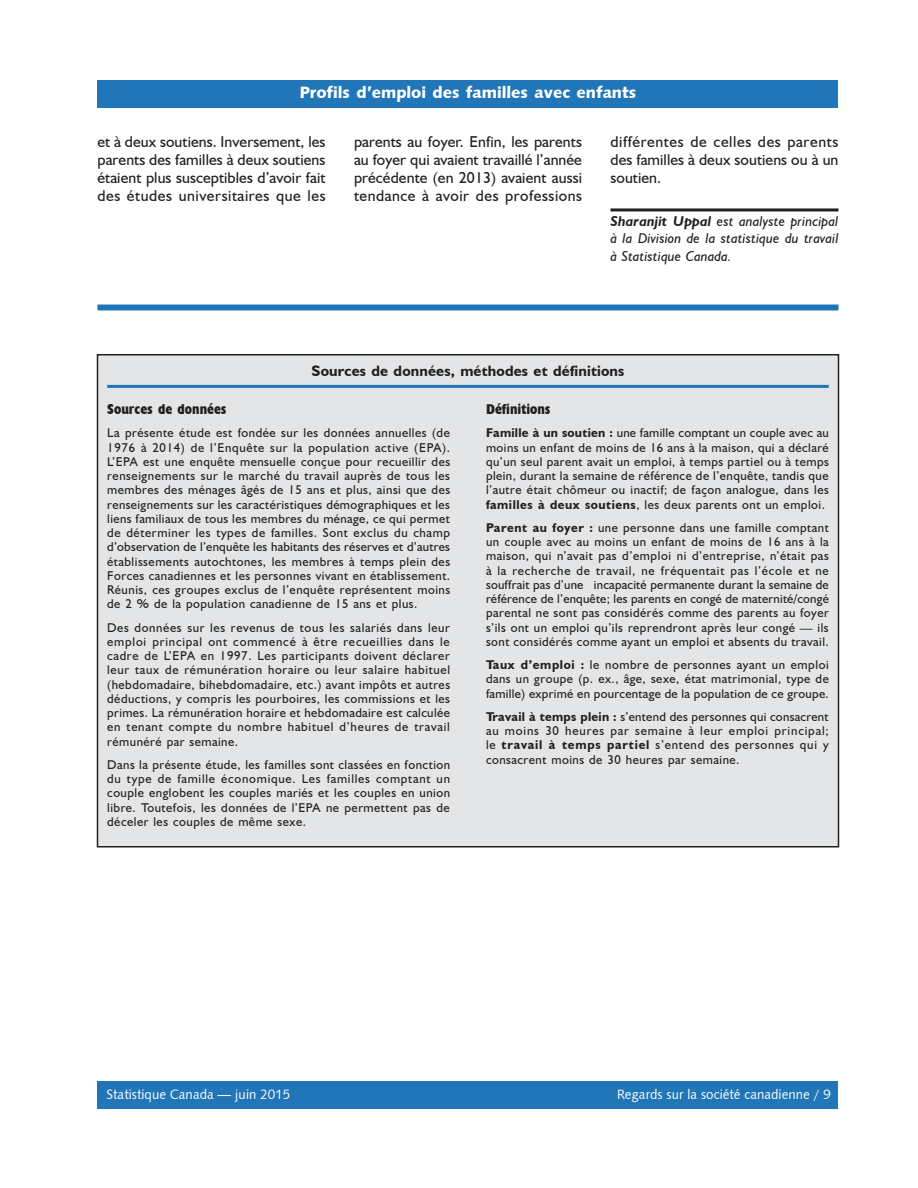
<style>
.page{position:relative;width:918px;height:1188px;background:#fff}
.page>*{position:absolute;margin:0;border:0;box-sizing:border-box;transform-origin:0 0}
.t1{font:16.5px "Humanist 531 BT Black A";color:#fff}
.BodyText{font:15.75px/18px "Humanist 521 BT";letter-spacing:.02em;color:#231f20;text-align:justify}
.BoxTitle_10pt{font:700 15px "Humanist 521 BT";letter-spacing:.01em;color:#231f20}
.ArticleAuthorInfo{font:italic 14.25px/16.5px "Humanist 521 BT";letter-spacing:.01em;color:#231f20}
.BoxSubhead1{font:700 condensed 14.25px "Humanist 521 BT Xtra";color:#231f20}
.BoxSubhead2{font:700 condensed 14.25px "Humanist 521 BT Xtra";color:#231f20}
.t2{font:13.5px "Humanist 531 BT Roman A";color:#fff}
.BoxText{font:12.75px/14.2px "Humanist 521 BT";letter-spacing:.04em;color:#231f20;text-align:justify}
.s1{font-weight:700}
</style>
<div class="page">
<div style="left:98px;top:80px;width:740px;height:28px;background:#2076b7"></div>
<div style="left:98px;top:1081px;width:740px;height:27px;background:#2076b7"></div>
<hr style="left:610px;top:208px;width:228px;height:3px;background:#231f20">
<div style="left:98px;top:355px;width:740px;height:492px;background:#e4e5e7"></div>
<hr style="left:107px;top:385px;width:722px;height:3px;background:#2076b7">
<div style="left:97px;top:354px;width:742px;height:494px;border:2px solid #231f20"></div>
<div style="left:98px;top:304px;width:740px;height:6px;background:#2076b7"></div>
<p class="t1" style="left:300px;top:82px;width:338px">Profils d’emploi des familles avec enfants</p>
<p class="BodyText" style="left:98px;top:132px;width:230px">et à deux soutiens. Inversement, les parents des familles à deux soutiens étaient plus susceptibles d’avoir fait des études universitaires que les</p>
<p class="BodyText" style="left:354px;top:132px;width:230px">parents au foyer. Enfin, les parents au foyer qui avaient travaillé l’année précédente (en 2013) avaient aussi tendance à avoir des professions</p>
<p class="BodyText" style="left:610px;top:132px;width:229px">différentes de celles des parents des familles à deux soutiens ou à un soutien.</p>
<p class="ArticleAuthorInfo" style="left:610px;top:213px;width:230px"><span class="s1">Sharanjit Uppal</span> est analyste principal à la Division de la statistique du travail</p>
<p class="ArticleAuthorInfo" style="left:610px;top:248px;width:122px">à Statistique Canada.</p>
<p class="BoxTitle_10pt" style="left:312px;top:361px;width:314px">Sources de données, méthodes et définitions</p>
<p class="BoxSubhead1" style="left:107px;top:400px;width:121px">Sources de données</p>
<p class="BoxText" style="left:107px;top:426px;width:344px">La présente étude est fondée sur les données annuelles (de 1976 à 2014) de l’Enquête sur la population active (EPA).<br>L’EPA est une enquête mensuelle conçue pour recueillir des renseignements sur le marché du travail auprès de tous les membres des ménages âgés de 15 ans et plus, ainsi que des renseignements sur les caractéristiques démographiques et les liens familiaux de tous les membres du ménage, ce qui permet de déterminer les types de familles. Sont exclus du champ d’observation de l’enquête les habitants des réserves et d’autres établissements autochtones, les membres à temps plein des Forces canadiennes et les personnes vivant en établissement.<br>Réunis, ces groupes exclus de l’enquête représentent moins de 2 % de la population canadienne de 15 ans et plus.</p>
<p class="BoxText" style="left:107px;top:620px;width:344px">Des données sur les revenus de tous les salariés dans leur emploi principal ont commencé à être recueillies dans le cadre de L’EPA en 1997. Les participants doivent déclarer leur taux de rémunération horaire ou leur salaire habituel (hebdomadaire, bihebdomadaire, etc.) avant impôts et autres déductions, y compris les pourboires, les commissions et les primes. La rémunération horaire et hebdomadaire est calculée en tenant compte du nombre habituel d’heures de travail rémunéré par semaine.</p>
<p class="BoxText" style="left:107px;top:757px;width:344px">Dans la présente étude, les familles sont classées en fonction du type de famille économique. Les familles comptant un couple englobent les couples mariés et les couples en union libre. Toutefois, les données de l’EPA ne permettent pas de déceler les couples de même sexe.</p>
<p class="BoxSubhead2" style="left:486px;top:400px;width:66px">Définitions</p>
<p class="BoxText" style="left:486px;top:426px;width:344px"><span class="s1">Famille à un soutien :</span> une famille comptant un couple avec au moins un enfant de moins de 16 ans à la maison, qui a déclaré qu’un seul parent avait un emploi, à temps partiel ou à temps plein, durant la semaine de référence de l’enquête, tandis que l’autre était chômeur ou inactif; de façon analogue, dans les <span class="s1">familles à deux soutiens</span>, les deux parents ont un emploi.</p>
<p class="BoxText" style="left:486px;top:520px;width:344px"><span class="s1">Parent au foyer :</span> une personne dans une famille comptant un couple avec au moins un enfant de moins de 16 ans à la maison, qui n’avait pas d’emploi ni d’entreprise, n’était pas à la recherche de travail, ne fréquentait pas l’école et ne souffrait pas d’une incapacité permanente durant la semaine de référence de l’enquête; les parents en congé de maternité/congé parental ne sont pas considérés comme des parents au foyer s’ils ont un emploi qu’ils reprendront après leur congé — ils sont considérés comme ayant un emploi et absents du travail.</p>
<p class="BoxText" style="left:486px;top:657px;width:344px"><span class="s1">Taux d’emploi :</span> le nombre de personnes ayant un emploi dans un groupe (p. ex., âge, sexe, état matrimonial, type de famille) exprimé en pourcentage de la population de ce groupe.</p>
<p class="BoxText" style="left:486px;top:709px;width:344px"><span class="s1">Travail à temps plein :</span> s’entend des personnes qui consacrent au moins 30 heures par semaine à leur emploi principal; le <span class="s1">travail à temps partiel</span> s’entend des personnes qui y consacrent moins de 30 heures par semaine.</p>
<p class="t2" style="left:106px;top:1086px;width:185px">Statistique Canada — juin 2015</p>
<p class="t2" style="left:617px;top:1086px;width:215px">Regards sur la société canadienne / 9</p>
</div>
